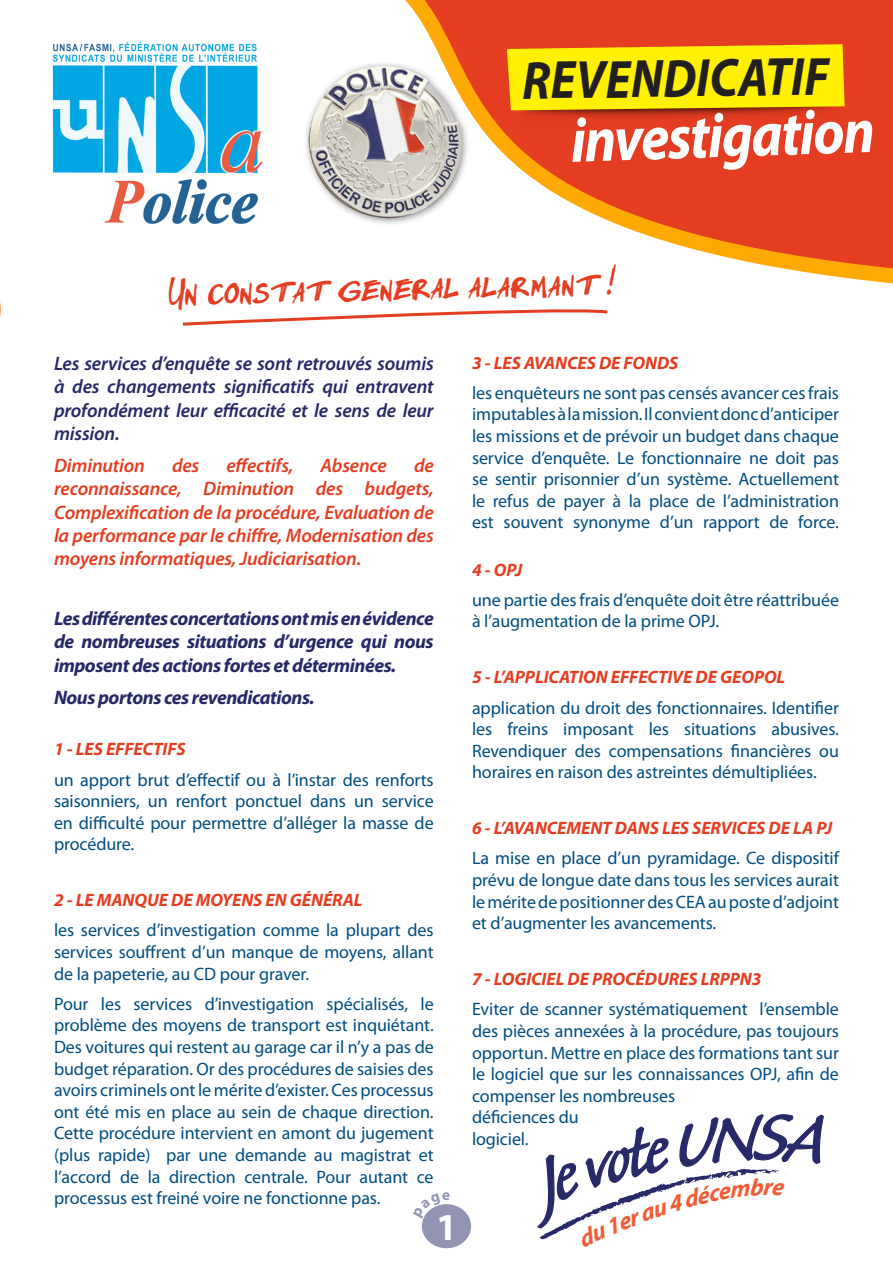
<style>
.page{position:relative;width:893px;height:1263px;background:#fff}
.page>*{position:absolute;margin:0;border:0;box-sizing:border-box;transform-origin:0 0}
.t1{font:italic 700 63px "Myriad Pro";color:#fff;scale:.89 1}
.t2{font:italic 700 54px "Myriad Pro";color:#231f20;scale:.9 1}
.t3{font:italic 39.6px "Twin Marker";color:#e53d21;scale:.91 1}
.t4{font:700 38.25px "Myriad Pro";color:#fff}
.t5{font:italic 700 24px "Myriad Pro";color:#f15c36}
.t6{font:italic 600 19.5px/23.4px "Myriad Pro";letter-spacing:-.01em;color:#e53d21;text-align:justify}
.t7{font:italic 700 19.5px/23.4px "Myriad Pro";letter-spacing:-.025em;color:#272868;text-align:justify}
.t8{font:italic 600 19.5px/23.4px "Myriad Pro";letter-spacing:-.01em;color:#272868;text-align:justify}
.t9{font:18px/21.6px "Myriad Pro";letter-spacing:-.005em;color:#004d81;text-align:justify}
.t10{font:italic 700 18px "Myriad Pro";letter-spacing:-.005em;color:#e53d21}
</style>
<div class="page">
<svg style="left:405px;top:0;width:488px;height:284px"></svg>
<img style="left:52px;top:41px;width:211px;height:183px">
<div style="left:422px;top:1204px;width:49px;height:44px;background:#9394b3;border-radius:50%"></div>
<svg style="left:0;top:302px;width:1px;height:15px"></svg>
<img style="left:516px;top:110px;width:325px;height:12px">
<svg style="left:507px;top:44px;width:338px;height:66px;background:#fbe303"></svg>
<img style="left:306px;top:48px;width:179px;height:187px">
<svg style="left:182px;top:309px;width:426px;height:17px"></svg>
<svg style="left:537px;top:1114px;width:287px;height:126px"></svg>
<svg style="left:423px;top:1204px;width:27px;height:15px"></svg>
<p class="t2" style="left:522px;top:46px;width:342px;rotate:-1deg">REVENDICATIF</p>
<p class="t1" style="left:569px;top:100px;width:343px;rotate:-2deg">investigation</p>
<p class="t3" style="left:164px;top:268px;width:493px;rotate:-1deg">Un constat general alarmant !</p>
<p class="t8" style="left:54px;top:351px;width:381px">Les services d’enquête se sont retrouvés soumis à des changements significatifs qui entravent profondément leur efficacité et le sens de leur mission.</p>
<p class="t6" style="left:54px;top:453px;width:92px">Diminution</p>
<p class="t6" style="left:172px;top:453px;width:29px">des</p>
<p class="t6" style="left:226px;top:453px;width:69px">effectifs,</p>
<p class="t6" style="left:320px;top:453px;width:68px">Absence</p>
<p class="t6" style="left:54px;top:453px;width:381px;text-indent:360px">de reconnaissance, Diminution des budgets, Complexification de la procédure, Evaluation de la performance par le chiffre, Modernisation des moyens informatiques, Judiciarisation.</p>
<p class="t7" style="left:54px;top:606px;width:381px">Les différentes concertations ont mis en évidence de nombreuses situations d’urgence qui nous imposent des actions fortes et déterminées.</p>
<p class="t7" style="left:54px;top:685px;width:262px">Nous portons ces revendications.</p>
<p class="t10" style="left:54px;top:738px;width:133px">1 - LES EFFECTIFS</p>
<p class="t9" style="left:54px;top:768px;width:381px">un apport brut d’effectif ou à l’instar des renforts saisonniers, un renfort ponctuel dans un service en difficulté pour permettre d’alléger la masse de procédure.</p>
<p class="t10" style="left:54px;top:888px;width:310px">2 - LE MANQUE DE MOYENS EN GÉNÉRAL</p>
<p class="t9" style="left:54px;top:919px;width:381px">les services d’investigation comme la plupart des services souffrent d’un manque de moyens, allant de la papeterie, au CD pour graver.</p>
<p class="t9" style="left:54px;top:992px;width:381px">Pour les services d’investigation spécialisés, le problème des moyens de transport est inquiétant.<br>Des voitures qui restent au garage car il n’y a pas de budget réparation. Or des procédures de saisies des avoirs criminels ont le mérite d’exister. Ces processus ont été mis en place au sein de chaque direction.<br>Cette procédure intervient en amont du jugement (plus rapide) par une demande au magistrat et l’accord de la direction centrale. Pour autant ce processus est freiné voire ne fonctionne pas.</p>
<h3 class="t4" style="left:436px;top:1202px;width:23px">1</h3>
<p class="t10" style="left:472px;top:351px;width:208px">3 - LES AVANCES DE FONDS</p>
<p class="t9" style="left:472px;top:382px;width:369px">les enquêteurs ne sont pas censés avancer ces frais imputables à la mission. Il convient donc d’anticiper les missions et de prévoir un budget dans chaque service d’enquête. Le fonctionnaire ne doit pas se sentir prisonnier d’un système. Actuellement le refus de payer à la place de l’administration est souvent synonyme d’un rapport de force.</p>
<p class="t10" style="left:472px;top:558px;width:52px">4 - OPJ</p>
<p class="t9" style="left:472px;top:589px;width:368px">une partie des frais d’enquête doit être réattribuée à l’augmentation de la prime OPJ.</p>
<p class="t10" style="left:472px;top:666px;width:315px">5 - L’APPLICATION EFFECTIVE DE GEOPOL</p>
<p class="t9" style="left:472px;top:696px;width:368px">application du droit des fonctionnaires. Identifier les freins imposant les situations abusives.<br>Revendiquer des compensations financières ou horaires en raison des astreintes démultipliées.</p>
<p class="t10" style="left:472px;top:816px;width:362px">6 - L’AVANCEMENT DANS LES SERVICES DE LA PJ</p>
<p class="t9" style="left:472px;top:847px;width:369px">La mise en place d’un pyramidage. Ce dispositif prévu de longue date dans tous les services aurait le mérite de positionner des CEA au poste d’adjoint et d’augmenter les avancements.</p>
<p class="t10" style="left:472px;top:967px;width:291px">7 - LOGICIEL DE PROCÉDURES LRPPN3</p>
<p class="t9" style="left:472px;top:998px;width:368px">Eviter de scanner systématiquement l’ensemble des pièces annexées à la procédure, pas toujours opportun. Mettre en place des formations tant sur le logiciel que sur les connaissances OPJ, afin de compenser les nombreuses</p>
<p class="t9" style="left:472px;top:1106px;width:108px">déficiences du</p>
<p class="t9" style="left:472px;top:1128px;width:58px">logiciel.</p>
<p class="t5" style="left:771px;top:1171px;width:19px">e</p>
</div>
